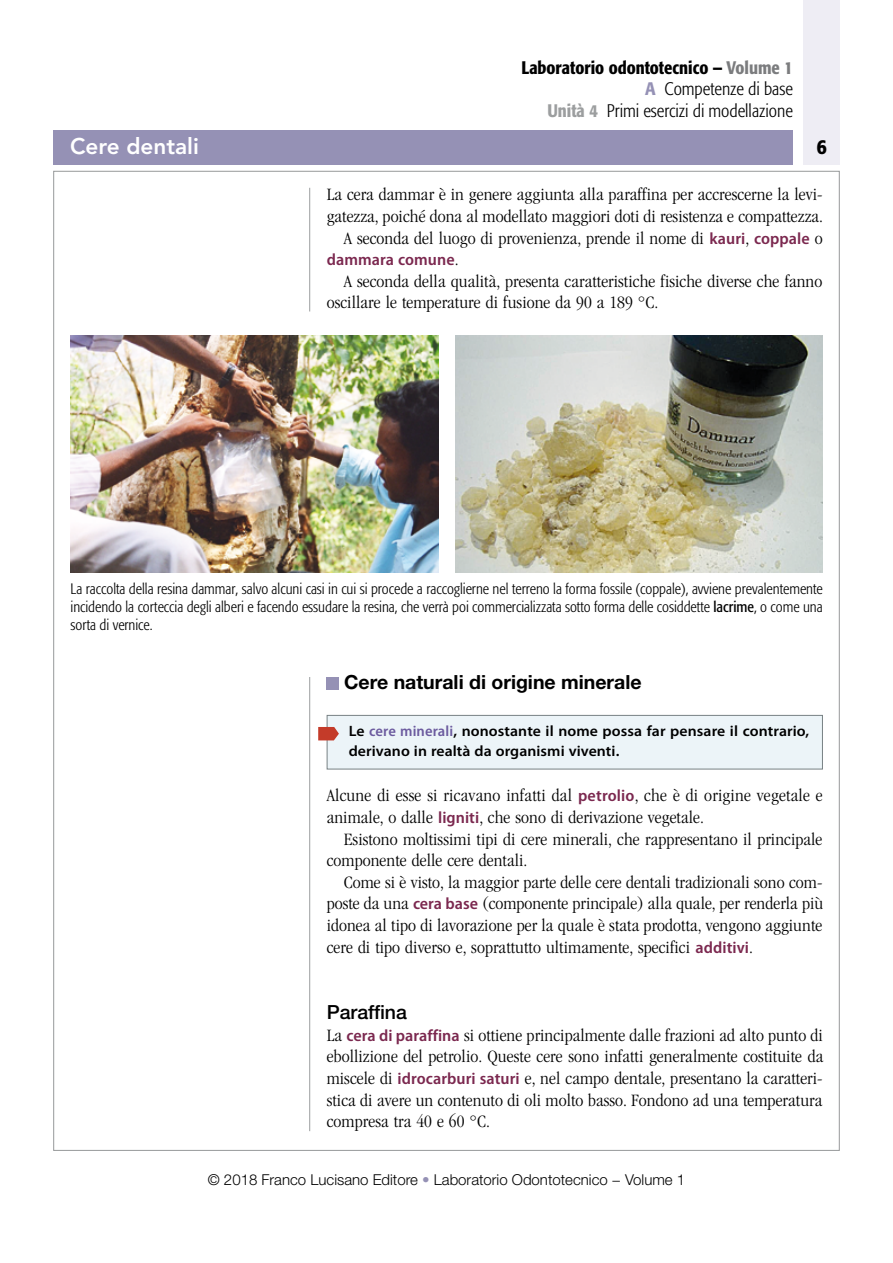
<style>
.page{position:relative;width:893px;height:1263px;background:#fff}
.page>*{position:absolute;margin:0;border:0;box-sizing:border-box;transform-origin:0 0}
.t1{font:800 22.5px "Avenir LT Std";color:#fff}
.t2{font:500 condensed 21px "Formata";color:#000}
.t3{font:700 19.5px "Helvetica Neue LT Std";color:#000}
.t4{font:500 19.5px "Helvetica Neue LT Std";color:#000}
.t5{font:300 condensed 18px/21.6px "ITC Garamond Std";letter-spacing:.005em;color:#000;scale:1.05 1}
.t6{font:300 condensed 18px/21.6px "Formata";color:#000;text-align:right}
.t7{font:600 semi-condensed 16.5px "Myriad Pro";letter-spacing:.005em;color:#7b284f;scale:1.05 1}
.t8{font:300 condensed 15px/18px "Formata";color:#000;text-align:justify}
.t9{font:600 15px/19.8px "Myriad Pro";letter-spacing:.005em;color:#000;scale:1.05 1}
.t10{font:300 15px "Helvetica Neue LT Std";color:#000}
.s1{font-weight:500}
.s2{font-weight:500;color:#7b7c7e}
.s3{font-weight:500;color:#9591b5}
.s4{font-weight:500;color:#9c9e9f}
.s5{font-family:"Myriad Pro";font-weight:600;font-stretch:semi-condensed;font-size:16.5px;color:#7b284f}
.s6{font-family:"ITC Garamond Std";font-weight:300;font-stretch:condensed;font-size:18px;color:#000}
.s7{font-weight:400}
.s8{font-stretch:semi-condensed;color:#6c5b9f}
.s9{color:#9591b5}
</style>
<div class="page">
<div style="left:53px;top:130px;width:740px;height:34px;background:#9591b5"></div>
<div style="left:804px;top:0;width:36px;height:164px;background:#eeedf4"></div>
<hr style="left:309px;top:677px;width:1px;height:454px;background:#9c9e9f">
<hr style="left:309px;top:188px;width:1px;height:123px;background:#9c9e9f">
<img style="left:71px;top:336px;width:367px;height:237px">
<img style="left:455px;top:336px;width:368px;height:237px">
<div style="left:327px;top:677px;width:12px;height:12px;background:#9591b5"></div>
<div style="left:327px;top:715px;width:495px;height:54px;background:#ecf4f8"></div>
<div style="left:327px;top:715px;width:496px;height:54px;border:1px solid #788184"></div>
<svg style="left:318px;top:727px;width:21px;height:13px"></svg>
<p class="t6" style="left:521px;top:57px;width:273px"><span class="s1">Laboratorio odontotecnico −</span> <span class="s2">Volume 1<br></span><span class="s3">A</span> Competenze di base<br><span class="s4">Unità 4</span> Primi esercizi di modellazione</p>
<p class="t1" style="left:70px;top:133px;width:130px">Cere dentali</p>
<p class="t2" style="left:817px;top:133px;width:12px">6</p>
<p class="t5" style="left:327px;top:184px;width:474px;text-align:right">La cera dammar è in genere aggiunta alla paraffina per accrescerne la levi&shy;gatezza, poiché dona al modellato maggiori doti di resistenza e compattezza.<br>A seconda del luogo di provenienza, prende il nome di <span class="s5">kauri</span>, <span class="s5">coppale</span> o</p>
<p class="t7" style="left:327px;top:251px;width:127px">dammara comune<span class="s6">.</span></p>
<p class="t5" style="left:327px;top:270px;width:474px;text-indent:17px">A seconda della qualità, presenta caratteristiche fisiche diverse che fanno oscillare le temperature di fusione da 90 a 189 °C.</p>
<p class="t8" style="left:71px;top:580px;width:754px">La raccolta della resina dammar, salvo alcuni casi in cui si procede a raccoglierne nel terreno la forma fossile (coppale), avviene prevalentemente incidendo la corteccia degli alberi e facendo essudare la resina, che verrà poi commercializzata sotto forma delle cosiddette <span class="s7">lacrime</span>, o come una sorta di vernice.</p>
<p class="t3" style="left:344px;top:670px;width:299px">Cere naturali di origine minerale</p>
<p class="t9" style="left:349px;top:721px;width:440px">Le <span class="s8">cere minerali</span>, nonostante il nome possa far pensare il contrario, derivano in realtà da organismi viventi.</p>
<p class="t5" style="left:327px;top:785px;width:474px">Alcune di esse si ricavano infatti dal <span class="s5">petrolio</span>, che è di origine vegetale e animale, o dalle <span class="s5">ligniti</span>, che sono di derivazione vegetale.</p>
<p class="t5" style="left:327px;top:828px;width:474px;text-indent:17px">Esistono moltissimi tipi di cere minerali, che rappresentano il principale componente delle cere dentali.</p>
<p class="t5" style="left:327px;top:871px;width:474px;text-align:justify;text-indent:17px">Come si è visto, la maggior parte delle cere dentali tradizionali sono com&shy;poste da una <span class="s5">cera base</span> (componente principale) alla quale, per renderla più idonea al tipo di lavorazione per la quale è stata prodotta, vengono aggiunte cere di tipo diverso e, soprattutto ultimamente, specifici <span class="s5">additivi</span>.</p>
<p class="t4" style="left:327px;top:1001px;width:82px">Paraffina</p>
<p class="t5" style="left:327px;top:1024px;width:474px;text-align:justify">La <span class="s5">cera di paraffina</span> si ottiene principalmente dalle frazioni ad alto punto di ebollizione del petrolio. Queste cere sono infatti generalmente costituite da miscele di <span class="s5">idrocarburi saturi</span> e, nel campo dentale, presentano la caratteri&shy;stica di avere un contenuto di oli molto basso. Fondono ad una temperatura compresa tra 40 e 60 °C.</p>
<p class="t10" style="left:208px;top:1170px;width:479px">© 2018 Franco Lucisano Editore <span class="s9">•</span> Laboratorio Odontotecnico − Volume 1</p>
</div>
